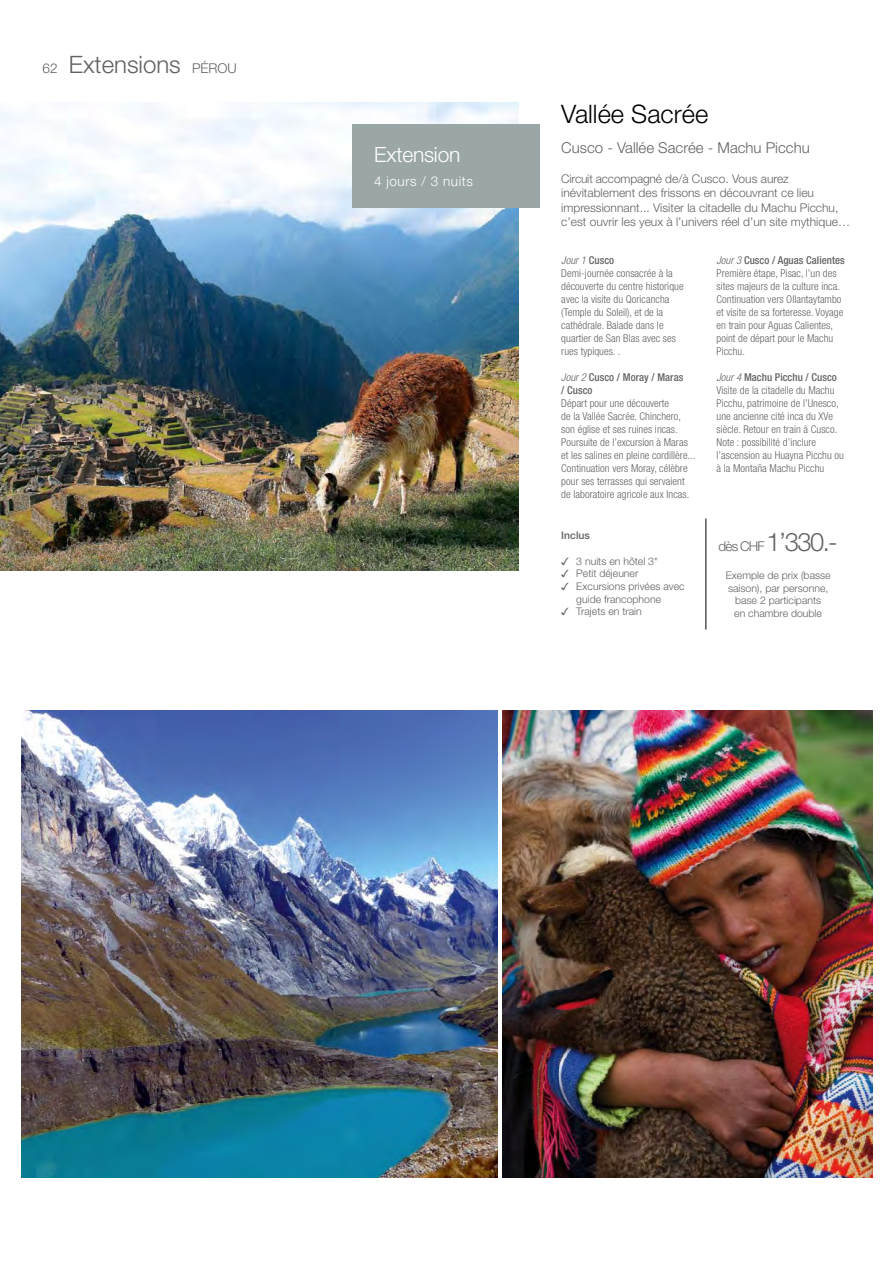
<style>
.page{position:relative;width:893px;height:1263px;background:#fff}
.page>*{position:absolute;margin:0;border:0;box-sizing:border-box;transform-origin:0 0}
.t1{font:300 25.5px "Helvetica Neue";color:#626261}
.t2{font:300 25.5px "Helvetica Neue";color:#000}
.t3{font:300 24px "Helvetica Neue";color:#626261}
.t4{font:300 21px "Helvetica Neue";letter-spacing:-.01em;color:#fff}
.t5{font:300 15px "Helvetica Neue";color:#626261}
.t6{font:300 13.5px "Helvetica Neue";letter-spacing:.04em;color:#fff}
.t7{font:300 12px/14.4px "Helvetica Neue";color:#626261}
.t8{font:300 condensed 10.8px/12.9px "Helvetica Neue";letter-spacing:.005em;color:#626261}
.t9{font:500 condensed 10.8px/12.9px "Helvetica Neue";letter-spacing:.005em;color:#626261}
.t10{font:300 10.5px/12.6px "Helvetica Neue";color:#626261;text-align:center}
.t11{font:500 10.5px "Helvetica Neue";color:#626261}
.s1{font-size:13.5px}
.s2{font-style:italic}
.s3{font-weight:500}
.s4{font-weight:300;font-style:italic}
.s5{font-family:"Monotype Sorts";font-weight:400}
</style>
<div class="page">
<img style="left:0;top:103px;width:519px;height:467px">
<hr style="left:705px;top:518px;width:1px;height:111px;background:#000">
<div style="left:353px;top:124px;width:187px;height:83px;background:#9ba6a6"></div>
<img style="left:22px;top:710px;width:476px;height:468px">
<img style="left:502px;top:710px;width:370px;height:468px">
<h2 class="t3" style="left:43px;top:50px;width:196px"><span class="s1">62</span> Extensions <span class="s1">PÉROU</span></h2>
<h3 class="t4" style="left:374px;top:141px;width:88px">Extension</h3>
<p class="t6" style="left:374px;top:173px;width:100px">4 jours / 3 nuits</p>
<h1 class="t2" style="left:561px;top:98px;width:148px">Vallée Sacrée</h1>
<h3 class="t5" style="left:561px;top:139px;width:250px">Cusco - Vallée Sacrée - Machu Picchu</h3>
<p class="t7" style="left:561px;top:171px;width:290px">Circuit accompagné de/à Cusco. Vous aurez inévitablement des frissons en découvrant ce lieu impressionnant... Visiter la citadelle du Machu Picchu, c’est ouvrir les yeux à l’univers réel d’un site mythique…</p>
<p class="t8" style="left:561px;top:254px;width:124px"><span class="s2">Jour 1</span> <span class="s3">Cusco<br></span>Demi-journée consacrée à la découverte du centre historique avec la visite du Qoricancha (Temple du Soleil), et de la cathédrale. Balade dans le quartier de San Blas avec ses rues typiques. .</p>
<p class="t9" style="left:561px;top:371px;width:124px"><span class="s4">Jour 2</span> Cusco / Moray / Maras / Cusco</p>
<p class="t8" style="left:561px;top:397px;width:136px">Départ pour une découverte<br>de la Vallée Sacrée. Chinchero, son église et ses ruines incas.<br>Poursuite de l’excursion à Maras et les salines en pleine cordillère...<br>Continuation vers Moray, célèbre pour ses terrasses qui servaient de laboratoire agricole aux Incas.</p>
<p class="t11" style="left:561px;top:529px;width:30px">Inclus</p>
<p class="t10" style="left:561px;top:554px;width:98px"><span class="s5">3</span> 3 nuits en hôtel 3*</p>
<p class="t10" style="left:561px;top:567px;width:79px"><span class="s5">3</span> Petit déjeuner</p>
<p class="t10" style="left:561px;top:580px;width:125px"><span class="s5">3</span> Excursions privées avec</p>
<p class="t10" style="left:576px;top:592px;width:86px">guide francophone</p>
<p class="t10" style="left:561px;top:605px;width:82px"><span class="s5">3</span> Trajets en train</p>
<p class="t8" style="left:716px;top:254px;width:130px"><span class="s2">Jour 3</span> <span class="s3">Cusco / Aguas Calientes<br></span>Première étape, Pisac, l’un des sites majeurs de la culture inca.<br>Continuation vers Ollantaytambo et visite de sa forteresse. Voyage en train pour Aguas Calientes, point de départ pour le Machu<br>Picchu.</p>
<p class="t8" style="left:716px;top:371px;width:129px"><span class="s2">Jour 4</span> <span class="s3">Machu Picchu / Cusco<br></span>Visite de la citadelle du Machu<br>Picchu, patrimoine de l’Unesco, une ancienne cité inca du XVe siècle. Retour en train à Cusco.<br>Note : possibilité d’inclure l’ascension au Huayna Picchu ou à la Montaña Machu Picchu</p>
<h1 class="t1" style="left:719px;top:527px;width:121px"><span class="s1">dès CHF</span> 1’330.-</h1>
<p class="t10" style="left:726px;top:569px;width:107px">Exemple de prix (basse saison), par personne, base 2 participants<br>en chambre double</p>
</div>
